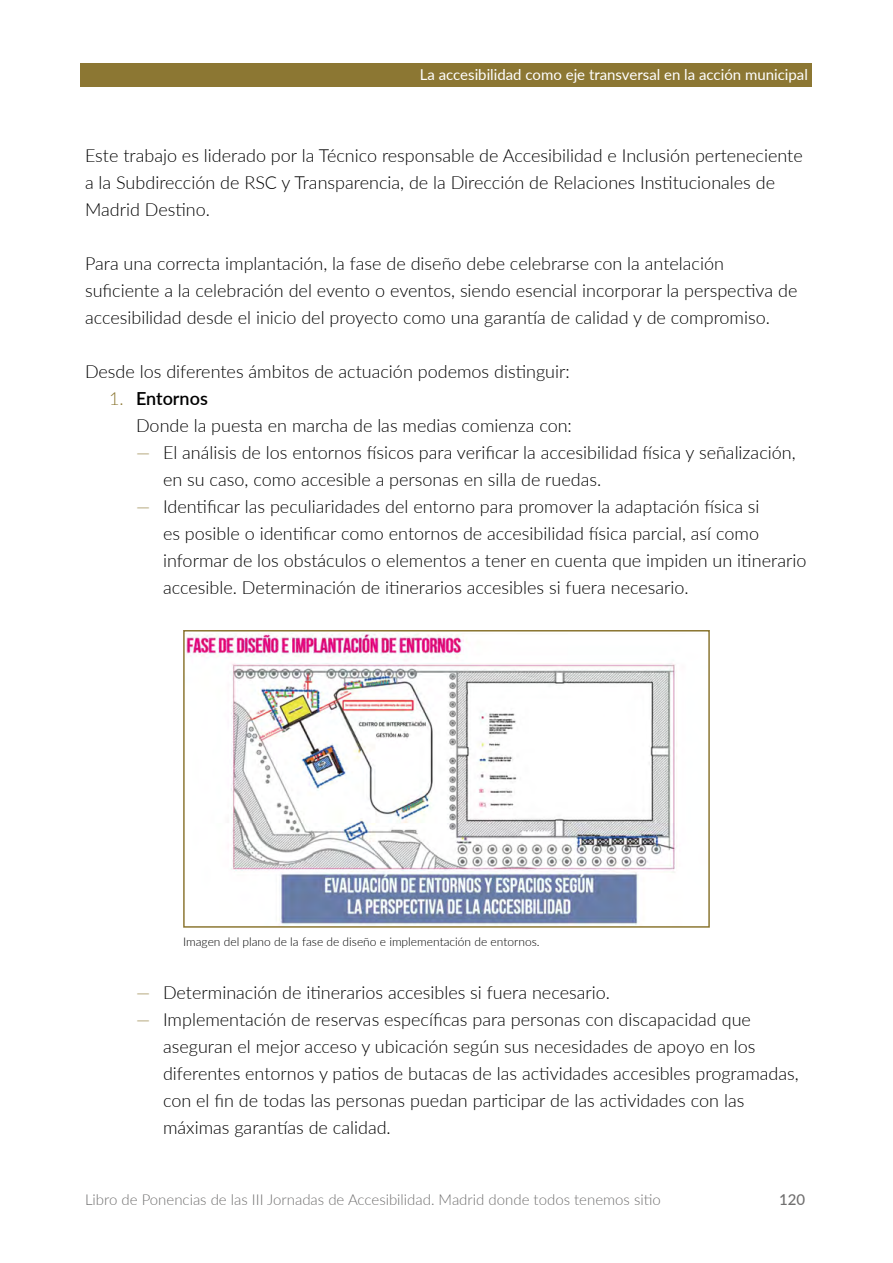
<style>
.page{position:relative;width:893px;height:1263px;background:#fff}
.page>*{position:absolute;margin:0;border:0;box-sizing:border-box;transform-origin:0 0}
.t1{font:300 18px/27px "Lato";color:#000}
.t2{font:600 18px "Lato";color:#000}
.t3{font:300 15px "Lato";color:#706f6f}
.P_CINTILLO{font:15px "Lato";color:#fff}
.t4{font:500 15px "Lato";color:#706f6f}
.t5{font:300 12px "Lato";color:#000}
.s1{font-weight:300;color:#8c7733}
.s2{color:#8c7733}
</style>
<div class="page">
<img style="left:186px;top:633px;width:489px;height:292px">
<div style="left:183px;top:630px;width:527px;height:298px;border:2px solid #8c7733"></div>
<div style="left:81px;top:64px;width:731px;height:23px;background:#8c7733"></div>
<p class="P_CINTILLO" style="left:420px;top:64px;width:390px">La accesibilidad como eje transversal en la acción municipal</p>
<p class="t1" style="left:85px;top:141px;width:719px">Este trabajo es liderado por la Técnico responsable de Accesibilidad e Inclusión perteneciente a la Subdirección de RSC y Transparencia, de la Dirección de Relaciones Institucionales de<br>Madrid Destino.</p>
<p class="t1" style="left:85px;top:249px;width:714px">Para una correcta implantación, la fase de diseño debe celebrarse con la antelación suficiente a la celebración del evento o eventos, siendo esencial incorporar la perspectiva de accesibilidad desde el inicio del proyecto como una garantía de calidad y de compromiso.</p>
<p class="t1" style="left:85px;top:357px;width:486px">Desde los diferentes ámbitos de actuación podemos distinguir:</p>
<p class="t2" style="left:109px;top:385px;width:100px"><span class="s1">1.</span> Entornos</p>
<p class="t1" style="left:136px;top:411px;width:437px">Donde la puesta en marcha de las medias comienza con:</p>
<p class="t1" style="left:163px;top:438px;width:634px;text-indent:-27px"><span class="s2">—</span> El análisis de los entornos físicos para verificar la accesibilidad física y señalización, en su caso, como accesible a personas en silla de ruedas.</p>
<p class="t1" style="left:163px;top:492px;width:645px;text-indent:-27px"><span class="s2">—</span> Identificar las peculiaridades del entorno para promover la adaptación física si<br>es posible o identificar como entornos de accesibilidad física parcial, así como informar de los obstáculos o elementos a tener en cuenta que impiden un itinerario accesible. Determinación de itinerarios accesibles si fuera necesario.</p>
<p class="t5" style="left:183px;top:933px;width:358px">Imagen del plano de la fase de diseño e implementación de entornos.</p>
<p class="t1" style="left:136px;top:978px;width:475px"><span class="s2">—</span> Determinación de itinerarios accesibles si fuera necesario.</p>
<p class="t1" style="left:163px;top:1005px;width:637px;text-indent:-27px"><span class="s2">—</span> Implementación de reservas específicas para personas con discapacidad que aseguran el mejor acceso y ubicación según sus necesidades de apoyo en los diferentes entornos y patios de butacas de las actividades accesibles programadas, con el fin de todas las personas puedan participar de las actividades con las máximas garantías de calidad.</p>
<p class="t3" style="left:85px;top:1189px;width:577px">Libro de Ponencias de las III Jornadas de Accesibilidad. Madrid donde todos tenemos sitio</p>
<p class="t4" style="left:779px;top:1189px;width:28px">120</p>
</div>
